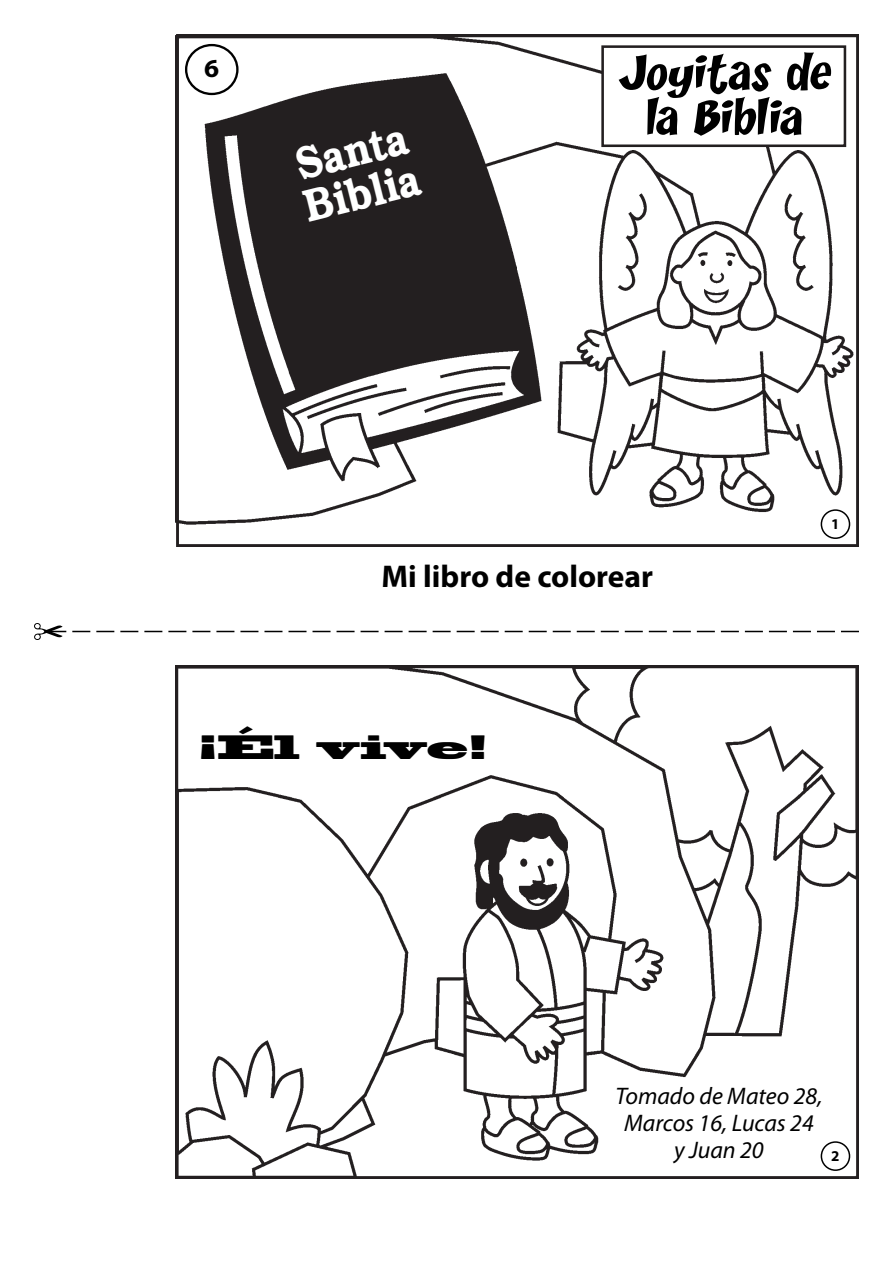
<style>
.page{position:relative;width:893px;height:1263px;background:#fff}
.page>*{position:absolute;margin:0;border:0;box-sizing:border-box;transform-origin:0 0}
.Body_text{font:600 46.5px/42.8px "Bookman IT Cby BT";color:#fff;scale:.86 1}
.Body_text-2{font:44.25px/45px "Yikes";letter-spacing:-.02em;color:#000;text-align:center;scale:1.16 1}
.body_slides{font:700 31.5px "Myriad Pro";color:#000}
.No_Spacing{font:31.5px "Blackoak Std";letter-spacing:-.02em;color:#000}
.body_slides-2{font:700 25.95px "Myriad Pro";color:#000;scale:1.05 1}
.t1{font:italic 24px/27px "Myriad Pro";color:#000;text-align:center}
.body_slides-3{font:700 15px "Myriad Pro";color:#000}
</style>
<div class="page">
<img style="left:176px;top:34px;width:683px;height:512px">
<img style="left:176px;top:665px;width:683px;height:514px">
<svg style="left:34px;top:623px;width:825px;height:17px"></svg>
<div style="left:821px;top:510px;width:28px;height:28px;background:#fff;border-radius:50%"></div>
<div style="left:821px;top:509px;width:29px;height:30px;border:2px solid #000;border-radius:50%"></div>
<div style="left:821px;top:1142px;width:28px;height:28px;background:#fff;border-radius:50%"></div>
<div style="left:821px;top:1141px;width:29px;height:30px;border:2px solid #000;border-radius:50%"></div>
<div style="left:186px;top:45px;width:51px;height:49px;background:#fff;border-radius:50%"></div>
<div style="left:185px;top:44px;width:54px;height:51px;border:2px solid #000;border-radius:50%"></div>
<div style="left:603px;top:47px;width:242px;height:99px;background:#fff"></div>
<div style="left:601px;top:45px;width:245px;height:102px;border:3px solid #231f20"></div>
<p class="body_slides-2" style="left:204px;top:52px;width:16px">6</p>
<p class="Body_text" style="left:289px;top:145px;width:139px;rotate:-14deg">Santa<br>Biblia</p>
<p class="Body_text-2" style="left:617px;top:49px;width:187px">Joyitas de la Biblia</p>
<p class="body_slides" style="left:381px;top:556px;width:273px">Mi libro de colorear</p>
<p class="body_slides-3" style="left:831px;top:514px;width:10px">1</p>
<p class="No_Spacing" style="left:198px;top:727px;width:291px">¡Él vive!</p>
<p class="t1" style="left:616px;top:1082px;width:208px">Tomado de Mateo 28,<br>Marcos 16, Lucas 24<br>y Juan 20</p>
<p class="body_slides-3" style="left:831px;top:1146px;width:10px">2</p>
</div>
